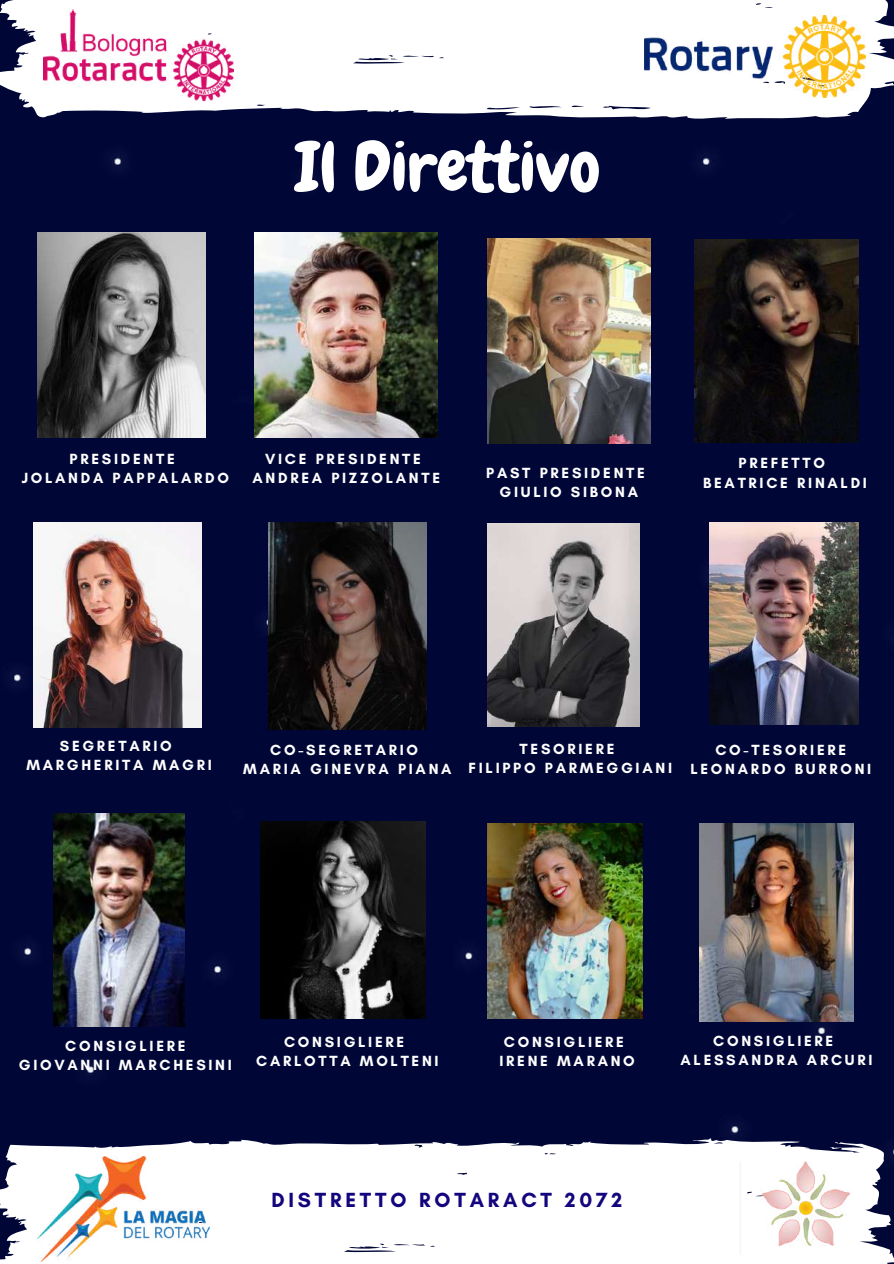
<style>
.page{position:relative;width:894px;height:1264px;background:#fff}
.page>*{position:absolute;margin:0;border:0;box-sizing:border-box;transform-origin:0 0}
.t1{font:69px "Chewy";color:#fff}
.t2{font:700 20.85px "Glacial Indifference";letter-spacing:.18em;color:#13057d}
.t3{font:700 15px/19.2px "Glacial Indifference";letter-spacing:.18em;color:#fff;text-align:center}
</style>
<div class="page">
<div style="left:0;top:0;width:893px;height:1263px;background:#000737"></div>
<img style="left:83px;top:154px;width:776px;height:290px">
<img style="left:12px;top:550px;width:847px;height:585px">
<svg style="left:0;top:1138px;width:893px;height:125px;background:#e6e7eb"></svg>
<img style="left:38px;top:233px;width:167px;height:205px">
<img style="left:255px;top:233px;width:182px;height:205px">
<img style="left:487px;top:238px;width:163px;height:205px">
<img style="left:34px;top:522px;width:167px;height:205px">
<img style="left:487px;top:524px;width:152px;height:202px">
<img style="left:269px;top:522px;width:157px;height:207px">
<img style="left:260px;top:821px;width:166px;height:197px">
<img style="left:487px;top:823px;width:155px;height:195px">
<img style="left:694px;top:239px;width:164px;height:204px">
<svg style="left:0;top:0;width:893px;height:119px;background:#e1e2e7"></svg>
<img style="left:43px;top:10px;width:191px;height:93px">
<img style="left:644px;top:15px;width:221px;height:83px">
<img style="left:738px;top:1138px;width:131px;height:125px">
<img style="left:53px;top:813px;width:132px;height:213px">
<img style="left:38px;top:1156px;width:172px;height:105px">
<img style="left:709px;top:522px;width:149px;height:202px">
<img style="left:699px;top:823px;width:154px;height:198px">
<h1 class="t1" style="left:295px;top:123px;width:306px">Il Direttivo</h1>
<p class="t3" style="left:22px;top:449px;width:209px">PRESIDENTE<br>JOLANDA PAPPALARDO</p>
<p class="t3" style="left:252px;top:449px;width:189px">VICE PRESIDENTE<br>ANDREA PIZZOLANTE</p>
<p class="t3" style="left:486px;top:463px;width:160px">PAST PRESIDENTE<br>GIULIO SIBONA</p>
<p class="t3" style="left:703px;top:453px;width:165px">PREFETTO<br>BEATRICE RINALDI</p>
<p class="t3" style="left:26px;top:736px;width:187px">SEGRETARIO<br>MARGHERITA MAGRI</p>
<p class="t3" style="left:243px;top:740px;width:210px">CO-SEGRETARIO<br>MARIA GINEVRA PIANA</p>
<p class="t3" style="left:468px;top:739px;width:205px">TESORIERE<br>FILIPPO PARMEGGIANI</p>
<p class="t3" style="left:690px;top:740px;width:182px">CO-TESORIERE<br>LEONARDO BURRONI</p>
<p class="t3" style="left:19px;top:1036px;width:214px">CONSIGLIERE<br>GIOVANNI MARCHESINI</p>
<p class="t3" style="left:256px;top:1031px;width:184px">CONSIGLIERE<br>CARLOTTA MOLTENI</p>
<p class="t3" style="left:499px;top:1031px;width:137px;text-align:left">CONSIGLIERE<br>IRENE MARANO</p>
<p class="t3" style="left:680px;top:1030px;width:193px">CONSIGLIERE<br>ALESSANDRA ARCURI</p>
<h2 class="t2" style="left:271px;top:1187px;width:352px">DISTRETTO ROTARACT 2072</h2>
</div>
